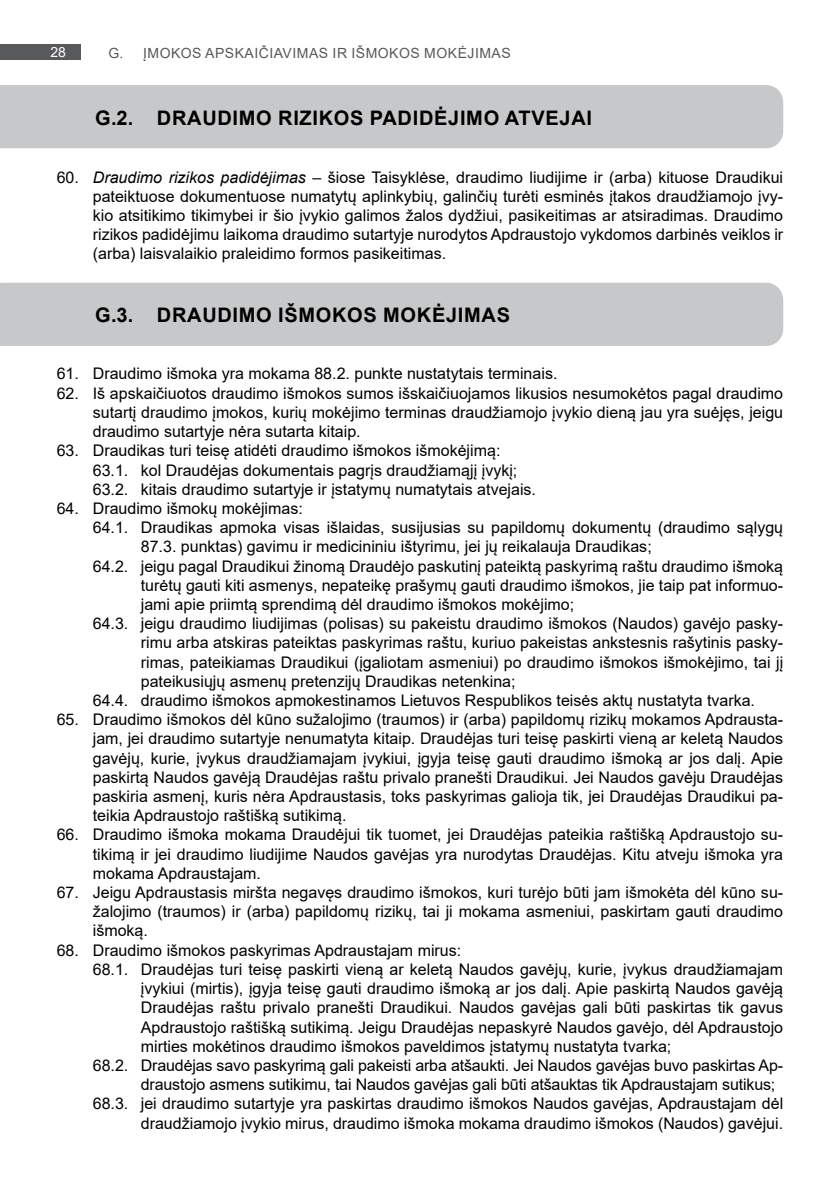
<style>
.page{position:relative;width:840px;height:1191px;background:#fff}
.page>*{position:absolute;margin:0;border:0;box-sizing:border-box;transform-origin:0 0}
.t1{font:700 20px "Arial";letter-spacing:.035em;color:#000}
.t2{font:16px/19.2px "Arial";color:#000;text-align:justify}
.t3{font:14px "Arial";letter-spacing:.035em;color:#58595b}
.t4{font:14px "Arial";color:#fff}
.s1{font-style:italic}
</style>
<div class="page">
<div style="left:0;top:44px;width:80px;height:16px;background:#58595b"></div>
<div style="left:0;top:283px;width:782px;height:63px;background:#c7c8ca"></div>
<div style="left:0;top:85px;width:782px;height:63px;background:#c7c8ca"></div>
<p class="t4" style="left:50px;top:43px;width:17px">28</p>
<p class="t3" style="left:108px;top:44px;width:403px">G. ĮMOKOS APSKAIČIAVIMAS IR IŠMOKOS MOKĖJIMAS</p>
<p class="t1" style="left:95px;top:104px;width:498px">G.2. DRAUDIMO RIZIKOS PADIDĖJIMO ATVEJAI</p>
<p class="t2" style="left:93px;top:167px;width:691px;text-indent:-36px">60. <span class="s1">Draudimo rizikos padidėjimas</span> – šiose Taisyklėse, draudimo liudijime ir (arba) kituose Draudikui pateiktuose dokumentuose numatytų aplinkybių, galinčių turėti esminės įtakos draudžiamojo įvy&shy;kio atsitikimo tikimybei ir šio įvykio galimos žalos dydžiui, pasikeitimas ar atsiradimas. Draudimo rizikos padidėjimu laikoma draudimo sutartyje nurodytos Apdraustojo vykdomos darbinės veiklos ir (arba) laisvalaikio praleidimo formos pasikeitimas.</p>
<p class="t1" style="left:95px;top:301px;width:416px">G.3. DRAUDIMO IŠMOKOS MOKĖJIMAS</p>
<p class="t2" style="left:57px;top:364px;width:502px">61. Draudimo išmoka yra mokama 88.2. punkte nustatytais terminais.</p>
<p class="t2" style="left:93px;top:383px;width:691px;text-indent:-36px">62. Iš apskaičiuotos draudimo išmokos sumos išskaičiuojamos likusios nesumokėtos pagal draudimo sutartį draudimo įmokos, kurių mokėjimo terminas draudžiamojo įvykio dieną jau yra suėjęs, jeigu draudimo sutartyje nėra sutarta kitaip.</p>
<p class="t2" style="left:93px;top:441px;width:444px;text-align:left;text-indent:-36px">63. Draudikas turi teisę atidėti draudimo išmokos išmokėjimą:<br>63.1. kol Draudėjas dokumentais pagrįs draudžiamąjį įvykį;<br>63.2. kitais draudimo sutartyje ir įstatymų numatytais atvejais.</p>
<p class="t2" style="left:57px;top:498px;width:247px">64. Draudimo išmokų mokėjimas:</p>
<p class="t2" style="left:93px;top:518px;width:691px">64.1. Draudikas apmoka visas išlaidas, susijusias su papildomų dokumentų (draudimo sąlygų</p>
<p class="t2" style="left:141px;top:537px;width:512px">87.3. punktas) gavimu ir medicininiu ištyrimu, jei jų reikalauja Draudikas;</p>
<p class="t2" style="left:93px;top:556px;width:691px">64.2. jeigu pagal Draudikui žinomą Draudėjo paskutinį pateiktą paskyrimą raštu draudimo išmoką</p>
<p class="t2" style="left:141px;top:575px;width:643px">turėtų gauti kiti asmenys, nepateikę prašymų gauti draudimo išmokos, jie taip pat informuo-</p>
<p class="t2" style="left:141px;top:594px;width:434px">jami apie priimtą sprendimą dėl draudimo išmokos mokėjimo;</p>
<p class="t2" style="left:93px;top:614px;width:691px">64.3. jeigu draudimo liudijimas (polisas) su pakeistu draudimo išmokos (Naudos) gavėjo pasky-</p>
<p class="t2" style="left:141px;top:633px;width:643px">rimu arba atskiras pateiktas paskyrimas raštu, kuriuo pakeistas ankstesnis rašytinis pasky-</p>
<p class="t2" style="left:141px;top:652px;width:643px">rimas, pateikiamas Draudikui (įgaliotam asmeniui) po draudimo išmokos išmokėjimo, tai jį</p>
<p class="t2" style="left:141px;top:671px;width:376px">pateikusiųjų asmenų pretenzijų Draudikas netenkina;</p>
<p class="t2" style="left:93px;top:690px;width:663px">64.4. draudimo išmokos apmokestinamos Lietuvos Respublikos teisės aktų nustatyta tvarka.</p>
<p class="t2" style="left:93px;top:710px;width:691px;text-indent:-36px">65. Draudimo išmokos dėl kūno sužalojimo (traumos) ir (arba) papildomų rizikų mokamos Apdrausta&shy;jam, jei draudimo sutartyje nenumatyta kitaip. Draudėjas turi teisę paskirti vieną ar keletą Naudos gavėjų, kurie, įvykus draudžiamajam įvykiui, įgyja teisę gauti draudimo išmoką ar jos dalį. Apie paskirtą Naudos gavėją Draudėjas raštu privalo pranešti Draudikui. Jei Naudos gavėju Draudėjas paskiria asmenį, kuris nėra Apdraustasis, toks paskyrimas galioja tik, jei Draudėjas Draudikui pa&shy;teikia Apdraustojo raštišką sutikimą.</p>
<p class="t2" style="left:93px;top:825px;width:691px;text-indent:-36px">66. Draudimo išmoka mokama Draudėjui tik tuomet, jei Draudėjas pateikia raštišką Apdraustojo su&shy;tikimą ir jei draudimo liudijime Naudos gavėjas yra nurodytas Draudėjas. Kitu atveju išmoka yra mokama Apdraustajam.</p>
<p class="t2" style="left:93px;top:882px;width:691px;text-indent:-36px">67. Jeigu Apdraustasis miršta negavęs draudimo išmokos, kuri turėjo būti jam išmokėta dėl kūno su&shy;žalojimo (traumos) ir (arba) papildomų rizikų, tai ji mokama asmeniui, paskirtam gauti draudimo išmoką.</p>
<p class="t2" style="left:57px;top:940px;width:406px">68. Draudimo išmokos paskyrimas Apdraustajam mirus:</p>
<p class="t2" style="left:93px;top:959px;width:691px">68.1. Draudėjas turi teisę paskirti vieną ar keletą Naudos gavėjų, kurie, įvykus draudžiamajam</p>
<p class="t2" style="left:141px;top:978px;width:643px">įvykiui (mirtis), įgyja teisę gauti draudimo išmoką ar jos dalį. Apie paskirtą Naudos gavėją</p>
<p class="t2" style="left:141px;top:998px;width:643px">Draudėjas raštu privalo pranešti Draudikui. Naudos gavėjas gali būti paskirtas tik gavus</p>
<p class="t2" style="left:141px;top:1017px;width:643px">Apdraustojo raštišką sutikimą. Jeigu Draudėjas nepaskyrė Naudos gavėjo, dėl Apdraustojo</p>
<p class="t2" style="left:141px;top:1036px;width:531px">mirties mokėtinos draudimo išmokos paveldimos įstatymų nustatyta tvarka;</p>
<p class="t2" style="left:93px;top:1055px;width:691px">68.2. Draudėjas savo paskyrimą gali pakeisti arba atšaukti. Jei Naudos gavėjas buvo paskirtas Ap-</p>
<p class="t2" style="left:141px;top:1074px;width:635px">draustojo asmens sutikimu, tai Naudos gavėjas gali būti atšauktas tik Apdraustajam sutikus;</p>
<p class="t2" style="left:93px;top:1094px;width:691px">68.3. jei draudimo sutartyje yra paskirtas draudimo išmokos Naudos gavėjas, Apdraustajam dėl</p>
<p class="t2" style="left:141px;top:1113px;width:643px">draudžiamojo įvykio mirus, draudimo išmoka mokama draudimo išmokos (Naudos) gavėjui.</p>
</div>
